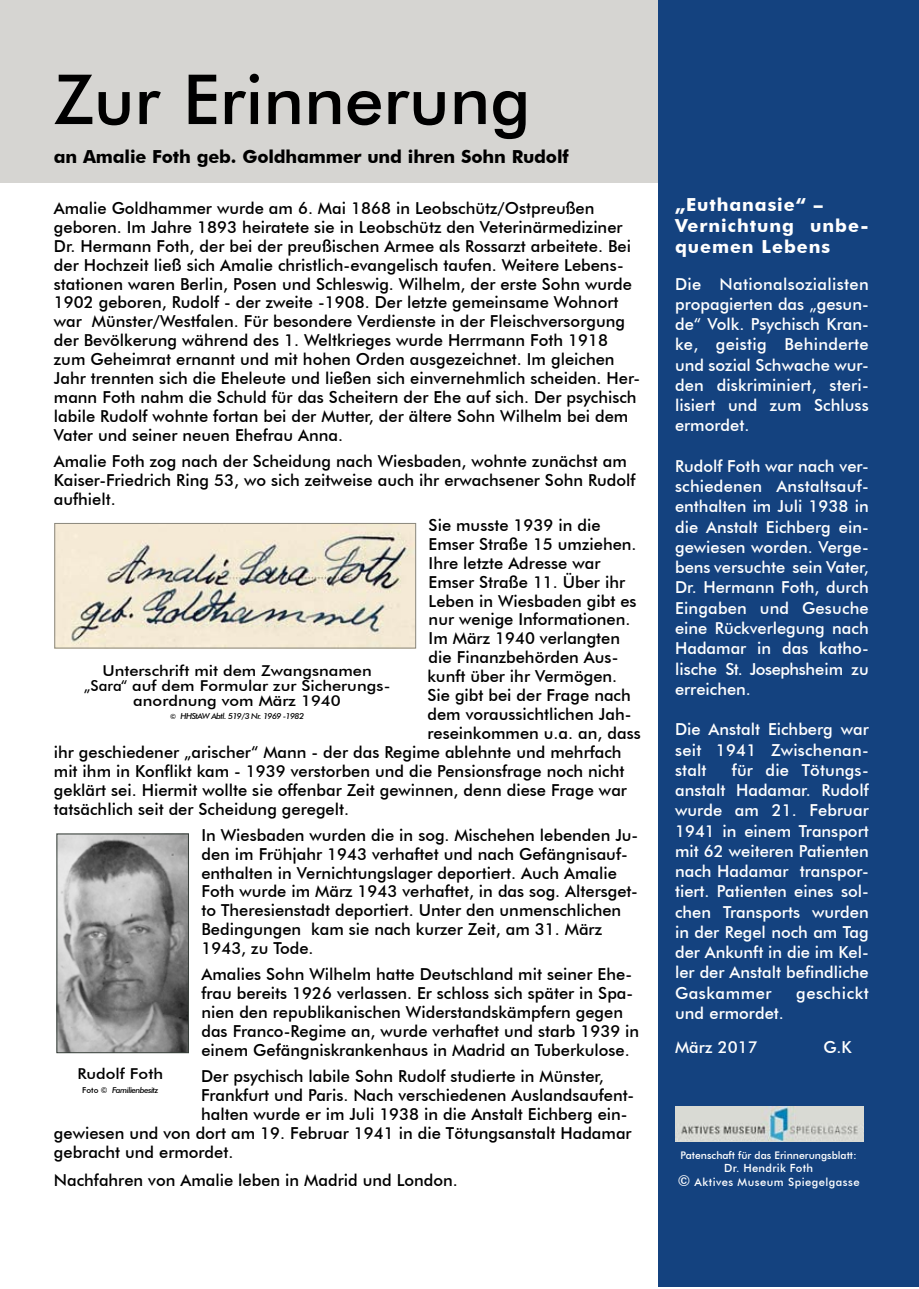
<style>
.page{position:relative;width:919px;height:1289px;background:#fff}
.page>*{position:absolute;margin:0;border:0;box-sizing:border-box;transform-origin:0 0}
.t1{font:500 69px "Futura BT";color:#000}
.t2{font:700 18px "Futura BT";letter-spacing:-.01em;color:#000}
.t3{font:700 18px/21px "Futura BT";letter-spacing:.05em;color:#fff}
.t4{font:500 16.5px/18.9px "Futura BT";color:#000}
.t5{font:500 16.5px/20.2px "Futura BT";color:#fff;text-align:justify}
.t6{font:500 16.5px "Futura BT";letter-spacing:.03em;color:#fff}
.t7{font:500 15px/15px "Futura BT";color:#000;text-align:center;scale:1.1 1}
.t8{font:500 11.25px/13.5px "Futura BT";letter-spacing:.04em;color:#fff;text-align:center}
.t9{font:500 10.5px "Futura BT";color:#fff}
.t10{font:italic 500 8.25px "Futura BT";letter-spacing:-.06em;color:#000}
.t11{font:italic 500 8.1px "Futura BT";letter-spacing:-.06em;color:#000}
.s1{color:#010101}
.s2{font-style:normal;font-size:7.2px}
.s3{font-style:normal}
.s4{font-size:11.25px}
.s5{font-size:15px}
</style>
<div class="page">
<div style="left:0;top:0;width:676px;height:183px;background:#d6d5d2"></div>
<div style="left:658px;top:0;width:260px;height:1286px;background:#14427f"></div>
<img style="left:675px;top:1106px;width:188px;height:35px">
<img style="left:57px;top:525px;width:357px;height:121px">
<div style="left:55px;top:523px;width:361px;height:125px;border:1px solid #8a877d"></div>
<img style="left:59px;top:835px;width:128px;height:215px">
<div style="left:57px;top:833px;width:132px;height:219px;border:1px solid #37403a"></div>
<h1 class="t1" style="left:54px;top:58px;width:478px">Zur Erinnerung</h1>
<p class="t2" style="left:54px;top:145px;width:516px">an Amalie Foth geb. Goldhammer und ihren Sohn Rudolf</p>
<p class="t4" style="left:54px;top:198px;width:588px">Amalie Goldhammer wurde am 6. Mai 1868 in Leobschütz/Ostpreußen geboren. Im Jahre 1893 heiratete sie in Leobschütz den Veterinärmediziner Dr. Hermann Foth, der bei der preußischen Armee als Rossarzt arbeitete. Bei der Hochzeit ließ sich Amalie christlich-evangelisch taufen. Weitere Lebens&shy;stationen waren Berlin, Posen und Schleswig. Wilhelm, der erste Sohn wurde 1902 geboren, Rudolf - der zweite -1908. Der letzte gemeinsame Wohnort war Münster/Westfalen. Für besondere Verdienste in der Fleischversorgung der Bevölkerung während des 1. Weltkrieges wurde Herrmann Foth 1918 zum Geheimrat ernannt und mit hohen Orden ausgezeichnet. Im gleichen Jahr trennten sich die Eheleute und ließen sich einvernehmlich scheiden. Her&shy;mann Foth nahm die Schuld für das Scheitern der Ehe auf sich. Der psychisch labile Rudolf wohnte fortan bei der Mutter, der ältere Sohn Wilhelm bei dem Vater und seiner neuen Ehefrau Anna.</p>
<p class="t4" style="left:54px;top:451px;width:583px">Amalie Foth zog nach der Scheidung nach Wiesbaden, wohnte zunächst am<br>Kaiser-Friedrich Ring 53, wo sich zeitweise auch ihr erwachsener Sohn Rudolf aufhielt.</p>
<p class="t4" style="left:428px;top:515px;width:173px">Sie musste 1939 in die</p>
<p class="t4" style="left:428px;top:534px;width:209px">Emser Straße 15 umziehen.</p>
<p class="t4" style="left:428px;top:553px;width:173px">Ihre letzte Adresse war</p>
<p class="t4" style="left:428px;top:572px;width:198px">Emser Straße 11. Über ihr</p>
<p class="t4" style="left:428px;top:591px;width:209px">Leben in Wiesbaden gibt es</p>
<p class="t4" style="left:428px;top:610px;width:203px">nur wenige Informationen.</p>
<p class="t4" style="left:428px;top:629px;width:193px">Im März 1940 verlangten</p>
<p class="t4" style="left:428px;top:648px;width:191px">die Finanzbehörden Aus-</p>
<p class="t4" style="left:427px;top:666px;width:191px">kunft über ihr Vermögen.</p>
<p class="t4" style="left:427px;top:685px;width:205px">Sie gibt bei der Frage nach</p>
<p class="t4" style="left:427px;top:704px;width:205px">dem voraussichtlichen Jah-</p>
<p class="t4" style="left:427px;top:723px;width:215px">reseinkommen u.a. an, dass</p>
<p class="t4" style="left:54px;top:742px;width:569px">ihr geschiedener „arischer“ Mann - der das Regime ablehnte und mehrfach</p>
<p class="t4" style="left:54px;top:761px;width:572px">mit ihm in Konflikt kam - 1939 verstorben und die Pensionsfrage noch nicht</p>
<p class="t4" style="left:54px;top:780px;width:574px">geklärt sei. Hiermit wollte sie offenbar Zeit gewinnen, denn diese Frage war</p>
<p class="t4" style="left:54px;top:799px;width:297px">tatsächlich seit der Scheidung geregelt.</p>
<p class="t4" style="left:201px;top:825px;width:438px">In Wiesbaden wurden die in sog. Mischehen lebenden Ju&shy;den im Frühjahr 1943 verhaftet und nach Gefängnisauf&shy;enthalten in Vernichtungslager deportiert. Auch Amalie Foth wurde im März 1943 verhaftet, in das sog. Altersget&shy;to Theresienstadt deportiert. Unter den unmenschlichen Bedingungen kam sie nach kurzer Zeit, am 31. März 1943, zu Tode.</p>
<p class="t4" style="left:201px;top:964px;width:439px">Amalies Sohn Wilhelm hatte Deutschland mit seiner Ehe&shy;frau bereits 1926 verlassen. Er schloss sich später in Spa&shy;nien den republikanischen Widerstandskämpfern gegen das Franco-Regime an, wurde verhaftet und starb 1939 in einem Gefängniskrankenhaus in Madrid an Tuberkulose.</p>
<p class="t4" style="left:201px;top:1066px;width:404px">Der psychisch labile Sohn Rudolf studierte in Münster,</p>
<p class="t4" style="left:201px;top:1085px;width:434px">Frankfurt und Paris. Nach verschiedenen Auslandsaufent-</p>
<p class="t4" style="left:201px;top:1104px;width:428px">halten wurde er im Juli 1938 in die Anstalt Eichberg ein-</p>
<p class="t4" style="left:54px;top:1123px;width:579px">gewiesen und von dort am 19. Februar 1941 in die Tötungsanstalt Hadamar</p>
<p class="t4" style="left:54px;top:1142px;width:181px">gebracht und ermordet.</p>
<p class="t4" style="left:54px;top:1170px;width:405px">Nachfahren von Amalie leben in Madrid und London.</p>
<p class="t7" style="left:84px;top:663px;width:280px">Unterschrift mit dem Zwangsnamen <span class="s1">„Sara“</span> auf dem Formular zur Sicherungs&shy;anordnung vom März 1940</p>
<p class="t10" style="left:170px;top:711px;width:135px"><span class="s2">©</span> HHStAW Abtl. 519/3 Nr. 1969 -1982</p>
<p class="t7" style="left:78px;top:1066px;width:79px">Rudolf Foth</p>
<p class="t11" style="left:82px;top:1084px;width:78px"><span class="s3">Foto ©</span> Familienbesitz</p>
<p class="t3" style="left:675px;top:194px;width:195px">„Euthanasie“ –<br>Vernichtung unbe&shy;quemen Lebens</p>
<p class="t5" style="left:675px;top:273px;width:195px">Die Nationalsozialisten propagierten das „gesun&shy;de“ Volk. Psychisch Kran&shy;ke, geistig Behinderte und sozial Schwache wur&shy;den diskriminiert, steri&shy;lisiert und zum Schluss ermordet.</p>
<p class="t5" style="left:675px;top:456px;width:195px">Rudolf Foth war nach ver&shy;schiedenen Anstaltsauf&shy;enthalten im Juli 1938 in die Anstalt Eichberg ein&shy;gewiesen worden. Verge&shy;bens versuchte sein Vater, Dr. Hermann Foth, durch Eingaben und Gesuche eine Rückverlegung nach Hadamar in das katho&shy;lische St. Josephsheim zu erreichen.</p>
<p class="t5" style="left:675px;top:719px;width:195px">Die Anstalt Eichberg war seit 1941 Zwischenan&shy;stalt</p>
<p class="t5" style="left:675px;top:759px;width:195px;text-indent:57px">für die Tötungs&shy;anstalt Hadamar. Rudolf wurde am 21. Februar 1941 in einem Transport mit 62 weiteren Patienten nach Hadamar transpor&shy;tiert. Patienten eines sol&shy;chen Transports wurden in der Regel noch am Tag der Ankunft in die im Kel&shy;ler der Anstalt befindliche Gaskammer</p>
<p class="t6" style="left:796px;top:982px;width:74px">geschickt</p>
<p class="t5" style="left:675px;top:995px;width:110px;line-height:34.5px">und ermordet.<br>März 2017</p>
<p class="t5" style="left:823px;top:1037px;width:30px">G.K</p>
<p class="t9" style="left:680px;top:1148px;width:178px">Patenschaft für das Erinnerungsblatt<span class="s4">:</span></p>
<p class="t8" style="left:677px;top:1161px;width:183px">Dr. Hendrik Foth<br><span class="s5">©</span> Aktives Museum Spiegelgasse</p>
</div>
